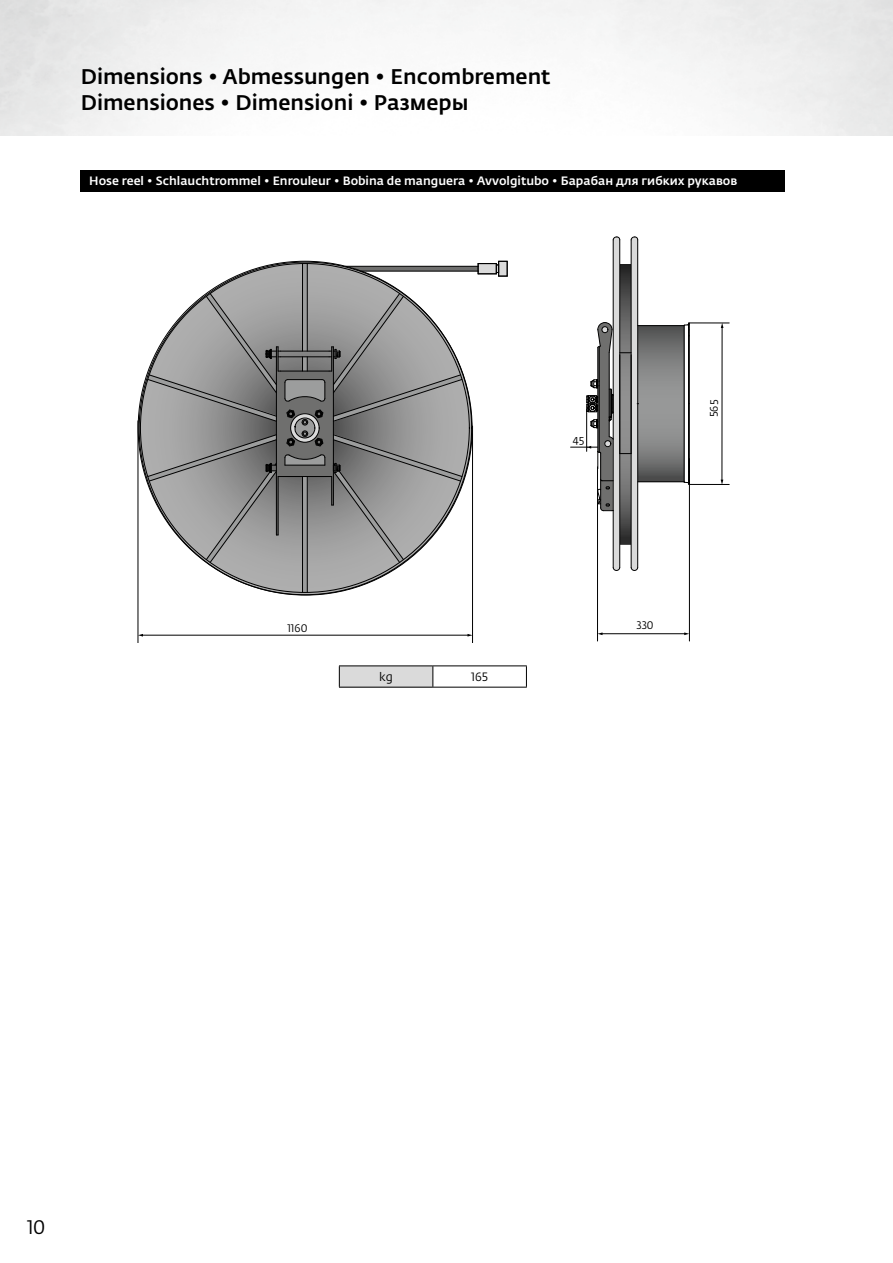
<style>
.page{position:relative;width:893px;height:1263px;background:#fff}
.page>*{position:absolute;margin:0;border:0;box-sizing:border-box;transform-origin:0 0}
.t1{font:500 21px/25.2px "Fedra Sans Pro";color:#000}
.t2{font:19.5px "Fedra Sans Pro";color:#000}
.t3{font:500 12px "Fedra Sans Pro";color:#fff}
.t4{font:12px "Fedra Sans Pro";color:#000}
.t5{font:10.95px "Fedra Sans Pro";color:#000}
</style>
<div class="page">
<div style="left:81px;top:170px;width:704px;height:21px;background:#000"></div>
<hr style="left:142px;top:635px;width:326px;height:1px;background:#000">
<hr style="left:138px;top:421px;width:1px;height:221px;background:#000">
<hr style="left:472px;top:426px;width:1px;height:216px;background:#000">
<hr style="left:689px;top:484px;width:40px;height:1px;background:#000">
<hr style="left:689px;top:323px;width:40px;height:1px;background:#000">
<hr style="left:722px;top:327px;width:1px;height:153px;background:#000">
<hr style="left:602px;top:633px;width:83px;height:1px;background:#000">
<svg style="left:684px;top:632px;width:5px;height:3px"></svg>
<hr style="left:597px;top:467px;width:1px;height:174px;background:#000">
<hr style="left:689px;top:459px;width:1px;height:182px;background:#000">
<svg style="left:137px;top:260px;width:336px;height:336px"></svg>
<svg style="left:348px;top:261px;width:160px;height:16px"></svg>
<hr style="left:361px;top:271px;width:117px;height:1px;background:#000">
<hr style="left:346px;top:266px;width:132px;height:1px;background:#000">
<svg style="left:140px;top:263px;width:330px;height:330px"></svg>
<hr style="left:302px;top:476px;width:1px;height:116px;background:#000">
<hr style="left:307px;top:476px;width:1px;height:116px;background:#000">
<svg style="left:147px;top:292px;width:316px;height:272px;background:#979797"></svg>
<svg style="left:639px;top:326px;width:45px;height:155px;background:#7d7e7e"></svg>
<hr style="left:684px;top:325px;width:1px;height:157px;background:#000">
<hr style="left:688px;top:336px;width:1px;height:68px;background:#000">
<hr style="left:689px;top:336px;width:1px;height:68px;background:#000">
<hr style="left:688px;top:404px;width:1px;height:67px;background:#000">
<hr style="left:689px;top:404px;width:1px;height:68px;background:#000">
<svg style="left:683px;top:471px;width:6px;height:14px"></svg>
<svg style="left:683px;top:323px;width:7px;height:13px"></svg>
<hr style="left:638px;top:325px;width:46px;height:1px;background:#000">
<hr style="left:638px;top:481px;width:46px;height:1px;background:#000">
<svg style="left:571px;top:236px;width:68px;height:335px"></svg>
<div style="left:339px;top:666px;width:94px;height:21px;background:#dadada"></div>
<svg style="left:339px;top:666px;width:1px;height:21px"></svg>
<svg style="left:432px;top:666px;width:1px;height:21px"></svg>
<svg style="left:526px;top:666px;width:1px;height:21px"></svg>
<hr style="left:339px;top:687px;width:94px;height:1px;background:#000">
<hr style="left:433px;top:687px;width:94px;height:1px;background:#000">
<hr style="left:339px;top:665px;width:94px;height:1px;background:#000">
<hr style="left:433px;top:665px;width:94px;height:1px;background:#000">
<h1 class="t1" style="left:81px;top:64px;width:471px">Dimensions • Abmessungen • Encombrement<br>Dimensiones • Dimensioni • Размеры</h1>
<p class="t3" style="left:89px;top:174px;width:650px">Hose reel • Schlauchtrommel • Enrouleur • Bobina de manguera • Avvolgitubo • Барабан для гибких рукавов</p>
<p class="t5" style="left:287px;top:621px;width:22px">1160</p>
<p class="t4" style="left:379px;top:669px;width:15px">kg</p>
<p class="t4" style="left:471px;top:669px;width:19px">165</p>
<p class="t5" style="left:573px;top:432px;width:13px">45</p>
<p class="t5" style="left:707px;top:417px;width:19px;rotate:-90deg">565</p>
<p class="t5" style="left:636px;top:619px;width:19px">330</p>
<h2 class="t2" style="left:27px;top:1215px;width:20px">10</h2>
</div>
